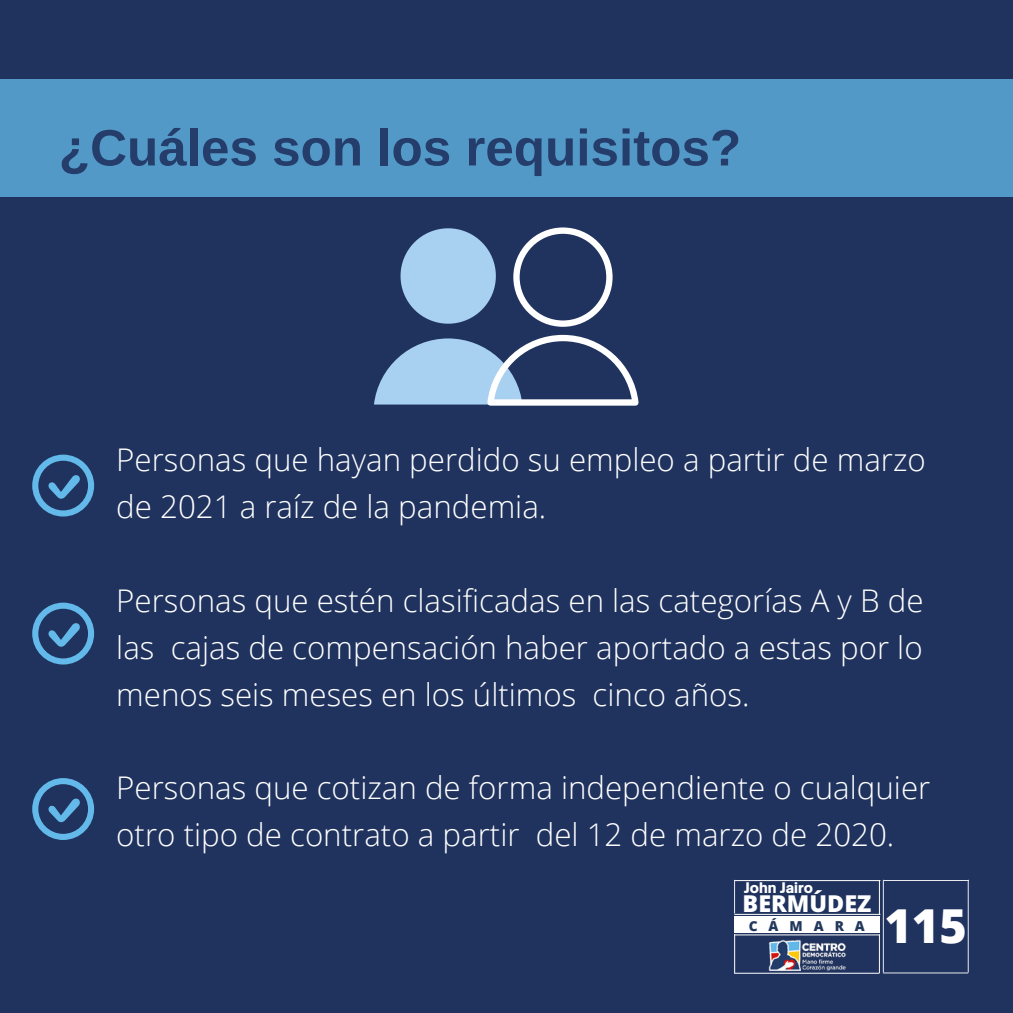
<style>
.page{position:relative;width:1013px;height:1013px;background:#fff}
.page>*{position:absolute;margin:0;border:0;box-sizing:border-box;transform-origin:0 0}
.t1{font:700 51.12px "Arimo";color:#253d6b}
.t2{font:800 46.75px "Open Sans";color:#fff}
.t3{font:300 31.25px/46.9px "Open Sans";color:#fff}
.t4{font:800 23.38px "Open Sans Hebrew";color:#fff}
.t5{font:900 14px "Open Sauce One";color:#fff}
.t6{font:800 13.75px "Open Sans";letter-spacing:.8em;color:#22385c}
</style>
<div class="page">
<div style="left:0;top:0;width:1012px;height:1012px;background:#20335f"></div>
<div style="left:0;top:79px;width:1012px;height:118px;background:#5399c8"></div>
<svg style="left:32px;top:454px;width:62px;height:62px"></svg>
<svg style="left:32px;top:602px;width:62px;height:62px"></svg>
<svg style="left:32px;top:778px;width:62px;height:62px"></svg>
<div style="left:734px;top:915px;width:145px;height:17px;background:#fff"></div>
<hr style="left:734px;top:972px;width:144px;height:1px;background:#fff">
<hr style="left:734px;top:934px;width:144px;height:1px;background:#fff">
<hr style="left:879px;top:934px;width:1px;height:38px;background:#fff">
<hr style="left:882px;top:880px;width:1px;height:92px;background:#fff">
<hr style="left:734px;top:934px;width:1px;height:38px;background:#fff">
<hr style="left:883px;top:972px;width:84px;height:1px;background:#fff">
<hr style="left:884px;top:880px;width:84px;height:1px;background:#fff">
<hr style="left:967px;top:880px;width:1px;height:92px;background:#fff">
<hr style="left:734px;top:913px;width:146px;height:1px;background:#fff">
<hr style="left:734px;top:880px;width:146px;height:1px;background:#fff">
<hr style="left:879px;top:880px;width:1px;height:34px;background:#fff">
<img style="left:763px;top:934px;width:89px;height:40px">
<hr style="left:734px;top:880px;width:1px;height:33px;background:#fff">
<svg style="left:400px;top:228px;width:96px;height:96px"></svg>
<svg style="left:513px;top:227px;width:99px;height:100px"></svg>
<svg style="left:374px;top:335px;width:264px;height:70px"></svg>
<p class="t1" style="left:59px;top:119px;width:683px">¿Cuáles son los requisitos?</p>
<p class="t3" style="left:116px;top:435px;width:811px">Personas que hayan perdido su empleo a partir de marzo de 2021 a raíz de la pandemia.</p>
<p class="t3" style="left:116px;top:576px;width:808px">Personas que estén clasificadas en las categorías A y B de</p>
<p class="t3" style="left:116px;top:623px;width:807px">las cajas de compensación haber aportado a estas por lo menos seis meses en los últimos cinco años.</p>
<p class="t3" style="left:116px;top:763px;width:815px">Personas que cotizan de forma independiente o cualquier otro tipo de contrato a partir del 12 de marzo de 2020.</p>
<p class="t4" style="left:742px;top:887px;width:130px">BERMÚDEZ</p>
<p class="t2" style="left:884px;top:893px;width:84px">115</p>
<p class="t5" style="left:744px;top:879px;width:70px">John Jairo</p>
<p class="t6" style="left:748px;top:916px;width:118px">CÁMARA</p>
</div>
